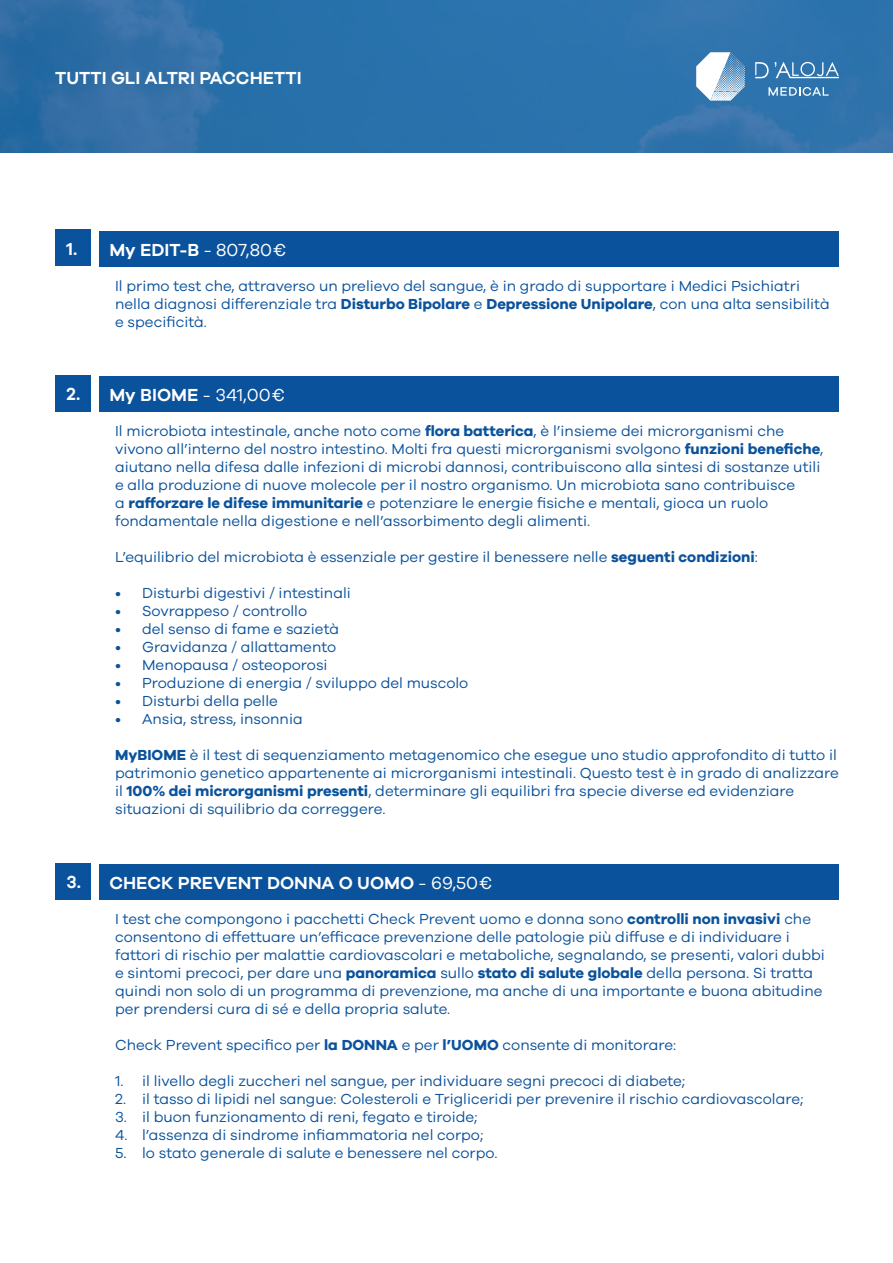
<style>
.page{position:relative;width:893px;height:1263px;background:#fff}
.page>*{position:absolute;margin:0;border:0;box-sizing:border-box;transform-origin:0 0}
.t1{font:600 18px "Galano Grotesque";color:#fff}
.t2{font:18px "Galano Grotesque";color:#fff}
.t3{font:15px/18px "Galano Grotesque";color:#0a529c}
.s1{font-weight:400}
.s2{font-weight:700}
.s3{font-weight:600}
</style>
<div class="page">
<svg style="left:0;top:0;width:893px;height:153px;background:#2c71aa"></svg>
<svg style="left:696px;top:52px;width:49px;height:49px"></svg>
<svg style="left:775px;top:62px;width:64px;height:16px"></svg>
<svg style="left:755px;top:62px;width:14px;height:16px"></svg>
<svg style="left:768px;top:87px;width:61px;height:9px"></svg>
<div style="left:100px;top:231px;width:739px;height:35px;background:#0a529c"></div>
<div style="left:55px;top:230px;width:35px;height:36px;background:#0a529c"></div>
<div style="left:100px;top:376px;width:739px;height:36px;background:#0a529c"></div>
<div style="left:55px;top:375px;width:35px;height:37px;background:#0a529c"></div>
<div style="left:100px;top:864px;width:739px;height:36px;background:#0a529c"></div>
<div style="left:55px;top:863px;width:35px;height:37px;background:#0a529c"></div>
<p class="t1" style="left:55px;top:67px;width:248px">TUTTI GLI ALTRI PACCHETTI</p>
<p class="t1" style="left:67px;top:238px;width:12px">1.</p>
<p class="t1" style="left:109px;top:239px;width:178px">My EDIT-B <span class="s1">- 807,80€</span></p>
<p class="t3" style="left:115px;top:276px;width:716px">Il primo test che, attraverso un prelievo del sangue, è in grado di supportare i Medici Psichiatri nella diagnosi differenziale tra <span class="s2">Disturbo Bipolare</span> e <span class="s2">Depressione Unipolare</span>, con una alta sensibilità e specificità.</p>
<p class="t1" style="left:67px;top:383px;width:15px">2.</p>
<p class="t2" style="left:109px;top:384px;width:177px"><span class="s3">My BIOME</span> - 341,00€</p>
<p class="t3" style="left:115px;top:422px;width:710px">Il microbiota intestinale, anche noto come <span class="s2">flora batterica</span>, è l’insieme dei microrganismi che vivono all’interno del nostro intestino. Molti fra questi microrganismi svolgono <span class="s2">funzioni benefiche</span>, aiutano nella difesa dalle infezioni di microbi dannosi, contribuiscono alla sintesi di sostanze utili e alla produzione di nuove molecole per il nostro organismo. Un microbiota sano contribuisce<br>a <span class="s2">rafforzare le difese immunitarie</span> e potenziare le energie fisiche e mentali, gioca un ruolo fondamentale nella digestione e nell’assorbimento degli alimenti.</p>
<p class="t3" style="left:115px;top:548px;width:644px">L’equilibrio del microbiota è essenziale per gestire il benessere nelle <span class="s2">seguenti condizioni</span>:</p>
<p class="t3" style="left:115px;top:584px;width:237px">• Disturbi digestivi / intestinali</p>
<p class="t3" style="left:115px;top:602px;width:194px">• Sovrappeso / controllo</p>
<p class="t3" style="left:115px;top:620px;width:225px">• del senso di fame e sazietà</p>
<p class="t3" style="left:115px;top:638px;width:223px">• Gravidanza / allattamento</p>
<p class="t3" style="left:115px;top:656px;width:214px">• Menopausa / osteoporosi</p>
<p class="t3" style="left:115px;top:674px;width:355px">• Produzione di energia / sviluppo del muscolo</p>
<p class="t3" style="left:115px;top:692px;width:164px">• Disturbi della pelle</p>
<p class="t3" style="left:115px;top:710px;width:189px">• Ansia, stress, insonnia</p>
<p class="t3" style="left:115px;top:746px;width:725px"><span class="s2">MyBIOME</span> è il test di sequenziamento metagenomico che esegue uno studio approfondito di tutto il patrimonio genetico appartenente ai microrganismi intestinali. Questo test è in grado di analizzare il <span class="s2">100% dei microrganismi presenti</span>, determinare gli equilibri fra specie diverse ed evidenziare situazioni di squilibrio da correggere.</p>
<p class="t1" style="left:67px;top:871px;width:16px">3.</p>
<p class="t1" style="left:109px;top:872px;width:385px">CHECK PREVENT DONNA O UOMO <span class="s1">- 69,50€</span></p>
<p class="t3" style="left:115px;top:909px;width:711px">I test che compongono i pacchetti Check Prevent uomo e donna sono <span class="s2">controlli non invasivi</span> che consentono di effettuare un’efficace prevenzione delle patologie più diffuse e di individuare i fattori di rischio per malattie cardiovascolari e metaboliche, segnalando, se presenti, valori dubbi e sintomi precoci, per dare una <span class="s2">panoramica</span> sullo <span class="s2">stato di salute globale</span> della persona. Si tratta quindi non solo di un programma di prevenzione, ma anche di una importante e buona abitudine per prendersi cura di sé e della propria salute.</p>
<p class="t3" style="left:115px;top:1035px;width:562px">Check Prevent specifico per <span class="s2">la DONNA</span> e per <span class="s2">l’UOMO</span> consente di monitorare:</p>
<p class="t3" style="left:115px;top:1071px;width:572px">1. il livello degli zuccheri nel sangue, per individuare segni precoci di diabete;</p>
<p class="t3" style="left:115px;top:1089px;width:690px">2. il tasso di lipidi nel sangue: Colesteroli e Trigliceridi per prevenire il rischio cardiovascolare;</p>
<p class="t3" style="left:115px;top:1107px;width:364px">3. il buon funzionamento di reni, fegato e tiroide;</p>
<p class="t3" style="left:115px;top:1125px;width:370px">4. l’assenza di sindrome infiammatoria nel corpo;</p>
<p class="t3" style="left:115px;top:1143px;width:384px">5. lo stato generale di salute e benessere nel corpo.</p>
</div>
